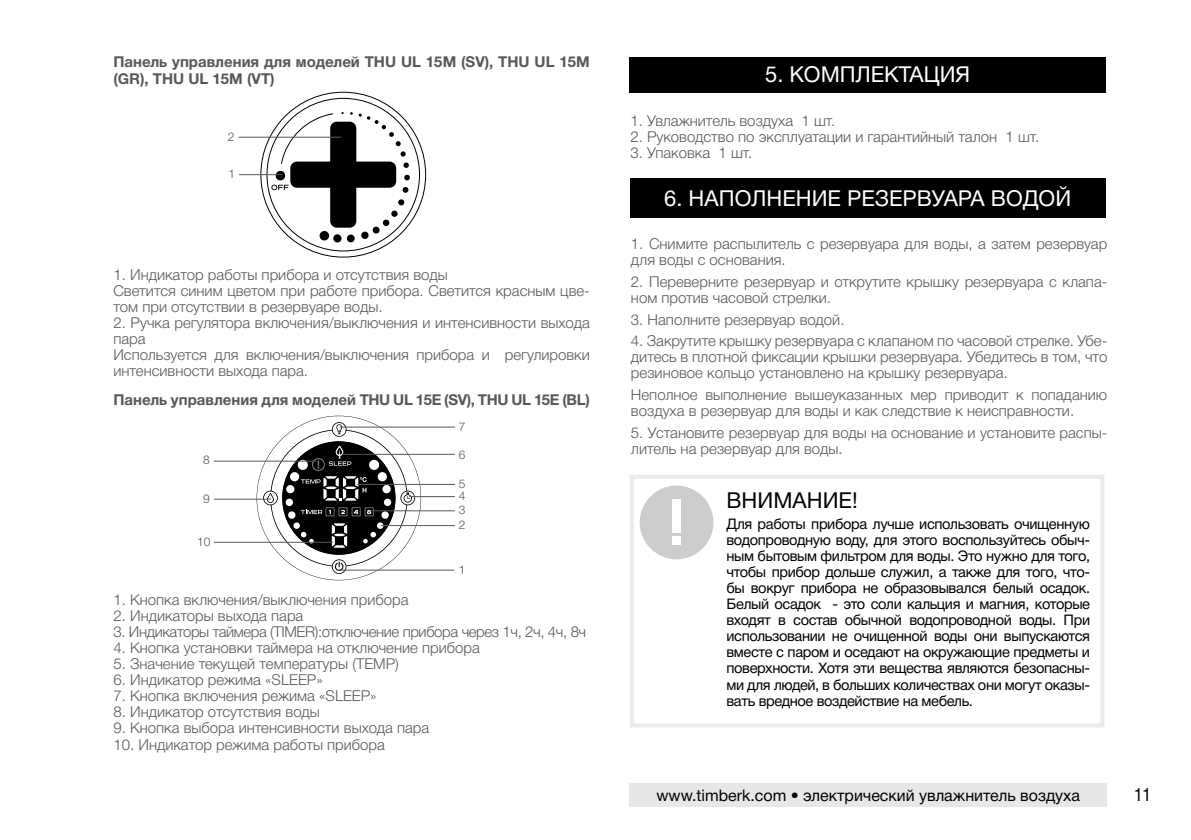
<style>
.page{position:relative;width:1191px;height:840px;background:#fff}
.page>*{position:absolute;margin:0;border:0;box-sizing:border-box;transform-origin:0 0}
.t1{font:22px "Helvetica Neue Cyr";color:#fff}
.t2{font:22px "Helvetica Neue Cyr";color:#000}
.t3{font:18px "Helios Cond C";color:#000}
.t4{font:16px "Helvetica Neue Cyr";color:#000}
.t5{font:300 15px/16px "Helvetica Neue Cyr";color:#585858}
.t6{font:700 15px/16px "Helvetica Neue Cyr";color:#585858}
.t7{font:300 15px "Helvetica Neue Cyr";letter-spacing:-.025em;color:#585858}
.t8{font:14.6px/16px "Helvetica Neue Cyr";letter-spacing:-.025em;color:#000;text-align:justify}
.t9{font:300 12px/14.8px "Helvetica Neue Cyr";color:#585858}
</style>
<div class="page">
<div style="left:629px;top:782px;width:478px;height:24px;background:#e7e7e7"></div>
<div style="left:630px;top:178px;width:476px;height:40px;background:#000"></div>
<div style="left:630px;top:474px;width:474px;height:253px;border:4px solid #cdcdcd"></div>
<div style="left:639px;top:485px;width:74px;height:74px;background:#cdcdcd;border-radius:50%"></div>
<div style="left:672px;top:499px;width:9px;height:33px;background:#fff"></div>
<div style="left:672px;top:536px;width:9px;height:9px;background:#fff"></div>
<div style="left:629px;top:57px;width:477px;height:35px;background:#000"></div>
<svg style="left:257px;top:415px;width:164px;height:165px"></svg>
<hr style="left:340px;top:426px;width:115px;height:1px;background:#585858">
<hr style="left:342px;top:453px;width:113px;height:1px;background:#585858">
<hr style="left:409px;top:496px;width:46px;height:1px;background:#585858">
<hr style="left:340px;top:569px;width:114px;height:1px;background:#585858">
<hr style="left:214px;top:541px;width:119px;height:1px;background:#585858">
<hr style="left:214px;top:498px;width:57px;height:1px;background:#585858">
<hr style="left:214px;top:460px;width:102px;height:1px;background:#585858">
<hr style="left:370px;top:510px;width:85px;height:1px;background:#585858">
<hr style="left:380px;top:525px;width:75px;height:1px;background:#585858">
<hr style="left:357px;top:484px;width:98px;height:1px;background:#585858">
<svg style="left:271px;top:112px;width:138px;height:131px"></svg>
<hr style="left:239px;top:137px;width:102px;height:1px;background:#585858">
<hr style="left:239px;top:174px;width:43px;height:1px;background:#585858">
<p class="t6" style="left:113px;top:54px;width:478px">Панель управления для моделей THU UL 15M (SV), THU UL 15M (GR), THU UL 15M (VT)</p>
<p class="t9" style="left:228px;top:129px;width:8px">2</p>
<p class="t9" style="left:228px;top:166px;width:8px">1</p>
<p class="t5" style="left:113px;top:267px;width:478px">1. Индикатор работы прибора и отсутствия воды<br>Светится синим цветом при работе прибора. Светится красным цве&shy;том при отсутствии в резервуаре воды.</p>
<p class="t5" style="left:113px;top:315px;width:478px">2. Ручка регулятора включения/выключения и интенсивности выхода пара<br>Используется для включения/выключения прибора и регулировки интенсивности выхода пара.</p>
<p class="t6" style="left:113px;top:391px;width:478px">Панель управления для моделей THU UL 15E (SV), THU UL 15E (BL)</p>
<p class="t9" style="left:203px;top:452px;width:8px">8</p>
<p class="t9" style="left:203px;top:491px;width:8px">9</p>
<p class="t9" style="left:197px;top:533px;width:15px">10</p>
<p class="t9" style="left:459px;top:419px;width:8px">7</p>
<p class="t9" style="left:459px;top:447px;width:8px">6</p>
<p class="t9" style="left:459px;top:476px;width:8px">5</p>
<p class="t9" style="left:459px;top:488px;width:8px">4</p>
<p class="t9" style="left:459px;top:502px;width:8px">3<br>2</p>
<p class="t9" style="left:459px;top:562px;width:8px">1</p>
<p class="t5" style="left:113px;top:591px;width:297px">1. Кнопка включения/выключения прибора</p>
<p class="t5" style="left:113px;top:607px;width:191px">2. Индикаторы выхода пара</p>
<p class="t7" style="left:113px;top:623px;width:474px">3. Индикаторы таймера (TIMER):отключение прибора через 1ч, 2ч, 4ч, 8ч</p>
<p class="t5" style="left:113px;top:639px;width:368px">4. Кнопка установки таймера на отключение прибора</p>
<p class="t5" style="left:113px;top:655px;width:287px">5. Значение текущей температуры (TEMP)</p>
<p class="t5" style="left:113px;top:671px;width:211px">6. Индикатор режима «SLEEP»</p>
<p class="t5" style="left:113px;top:687px;width:265px">7. Кнопка включения режима «SLEEP»</p>
<p class="t5" style="left:113px;top:703px;width:208px">8. Индикатор отсутствия воды</p>
<p class="t5" style="left:113px;top:719px;width:317px">9. Кнопка выбора интенсивности выхода пара</p>
<p class="t5" style="left:113px;top:735px;width:273px">10. Индикатор режима работы прибора</p>
<h1 class="t1" style="left:765px;top:63px;width:206px">5. КОМПЛЕКТАЦИЯ</h1>
<p class="t5" style="left:630px;top:112px;width:206px">1. Увлажнитель воздуха 1 шт.</p>
<p class="t5" style="left:630px;top:128px;width:410px">2. Руководство по эксплуатации и гарантийный талон 1 шт.</p>
<p class="t5" style="left:630px;top:144px;width:123px">3. Упаковка 1 шт.</p>
<h1 class="t1" style="left:664px;top:186px;width:408px">6. НАПОЛНЕНИЕ РЕЗЕРВУАРА ВОДОЙ</h1>
<p class="t5" style="left:631px;top:236px;width:478px">1. Снимите распылитель с резервуара для воды, а затем резервуар для воды с основания.</p>
<p class="t5" style="left:631px;top:273px;width:478px">2. Переверните резервуар и открутите крышку резервуара с клапа&shy;ном против часовой стрелки.</p>
<p class="t5" style="left:631px;top:311px;width:215px">3. Наполните резервуар водой.</p>
<p class="t5" style="left:631px;top:333px;width:478px;text-align:justify">4. Закрутите крышку резервуара с клапаном по часовой стрелке. Убе&shy;дитесь в плотной фиксации крышки резервуара. Убедитесь в том, что резиновое кольцо установлено на крышку резервуара.</p>
<p class="t5" style="left:631px;top:386px;width:478px">Неполное выполнение вышеуказанных мер приводит к попаданию воздуха в резервуар для воды и как следствие к неисправности.</p>
<p class="t5" style="left:631px;top:424px;width:478px">5. Установите резервуар для воды на основание и установите распы&shy;литель на резервуар для воды.</p>
<h1 class="t2" style="left:726px;top:487px;width:133px">ВНИМАНИЕ!</h1>
<p class="t8" style="left:726px;top:516px;width:365px">Для работы прибора лучше использовать очищенную водопроводную воду, для этого воспользуйтесь обыч&shy;ным бытовым фильтром для воды. Это нужно для того, чтобы прибор дольше служил, а также для того, что&shy;бы вокруг прибора не образовывался белый осадок.<br>Белый осадок - это соли кальция и магния, которые входят в состав обычной водопроводной воды. При использовании не очищенной воды они выпускаются вместе с паром и оседают на окружающие предметы и поверхности. Хотя эти вещества являются безопасны&shy;ми для людей, в больших количествах они могут оказы&shy;вать вредное воздействие на мебель.</p>
<p class="t4" style="left:656px;top:786px;width:425px">www.timberk.com • электрический увлажнитель воздуха</p>
<p class="t3" style="left:1134px;top:783px;width:19px">11</p>
</div>
